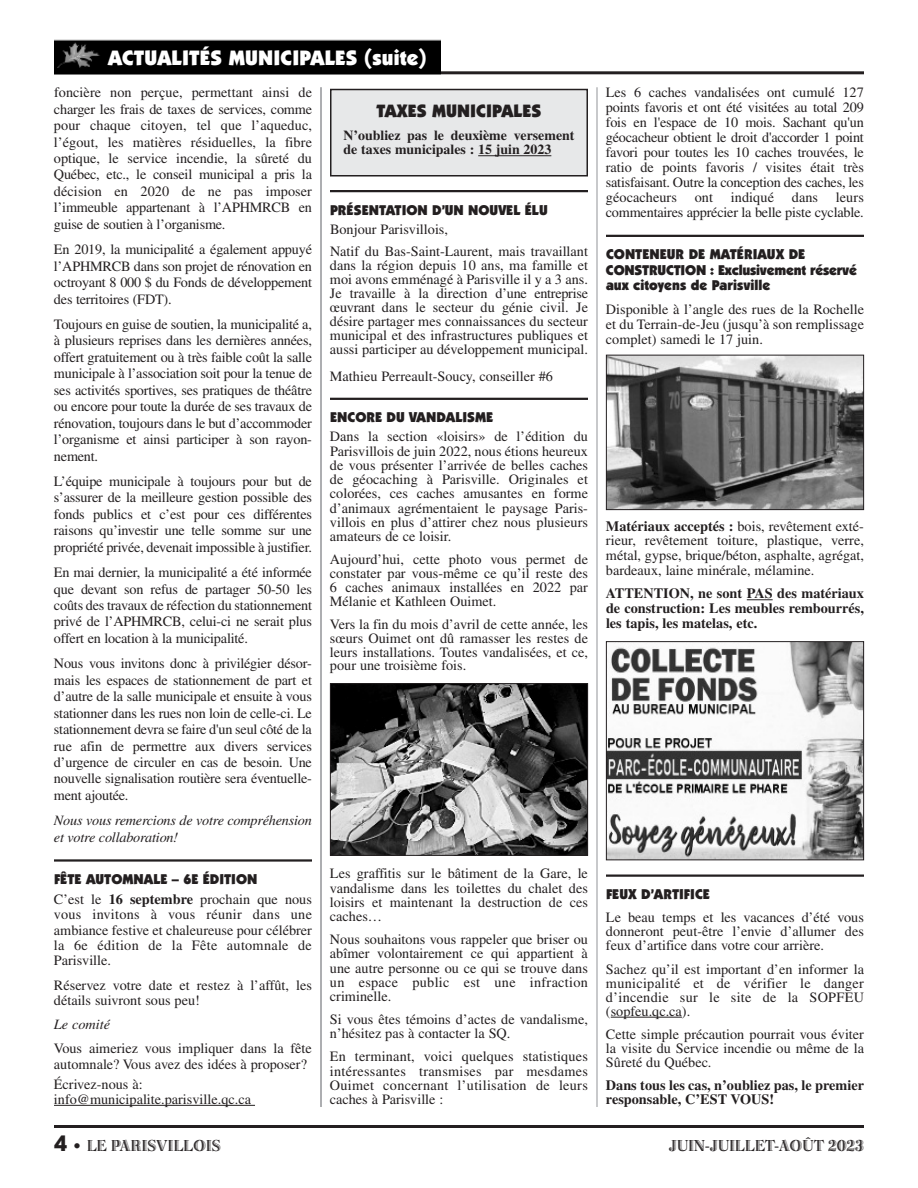
<style>
.page{position:relative;width:918px;height:1188px;background:#fff}
.page>*{position:absolute;margin:0;border:0;box-sizing:border-box;transform-origin:0 0}
.t1{font:900 21px "Itc Kabel";letter-spacing:.005em;color:#fff}
.t2{font:900 18px "Itc Kabel";color:#231f20}
.t3{font:16.5px "Bertie Plain";color:#231f20}
.t4{font:14.25px/16.5px "Times";color:#231f20;text-align:justify}
.t5{font:900 14.25px/15.3px "Itc Kabel";color:#231f20}
.t6{font:700 14.25px/14.7px "Times";color:#231f20;text-align:justify}
.t7{font:italic 14.25px/16.5px "Times";letter-spacing:-.015em;color:#231f20}
.t8{font:700 13.8px/14.2px "Times";color:#231f20}
.s1{font-weight:700}
.s2{font-family:"Avant Garde";font-weight:700;font-size:21px}
.s3{font-family:"Frutiger";font-weight:900;font-style:italic;font-size:15px}
</style>
<div class="page">
<hr style="left:54px;top:859px;width:258px;height:3px;background:#231f20">
<hr style="left:54px;top:1105px;width:201px;height:1px;background:#231f20">
<hr style="left:330px;top:190px;width:258px;height:2px;background:#231f20">
<hr style="left:330px;top:398px;width:258px;height:2px;background:#231f20">
<hr style="left:606px;top:235px;width:258px;height:2px;background:#231f20">
<svg style="left:747px;top:599px;width:26px;height:1px"></svg>
<hr style="left:606px;top:874px;width:258px;height:3px;background:#231f20">
<hr style="left:611px;top:1017px;width:71px;height:1px;background:#231f20">
<hr style="left:54px;top:1125px;width:810px;height:3px;background:#231f20">
<hr style="left:54px;top:71px;width:810px;height:3px;background:#231f20">
<img style="left:54px;top:39px;width:386px;height:36px">
<hr style="left:321px;top:87px;width:1px;height:1020px;background:#939598">
<hr style="left:597px;top:87px;width:1px;height:1020px;background:#939598">
<img style="left:332px;top:685px;width:254px;height:169px">
<div style="left:330px;top:683px;width:258px;height:173px;border:1px solid #231f20"></div>
<div style="left:331px;top:90px;width:256px;height:86px;background:#e7e8e9"></div>
<div style="left:330px;top:89px;width:258px;height:88px;border:2px solid #231f20"></div>
<hr style="left:478px;top:155px;width:73px;height:1px;background:#231f20">
<img style="left:608px;top:357px;width:254px;height:151px">
<div style="left:606px;top:355px;width:258px;height:155px;border:1px solid #231f20"></div>
<img style="left:608px;top:643px;width:254px;height:215px">
<div style="left:606px;top:641px;width:258px;height:219px;border:1px solid #231f20"></div>
<h1 class="t1" style="left:108px;top:50px;width:320px">ACTUALITÉS MUNICIPALES (suite)</h1>
<p class="t2" style="left:376px;top:104px;width:167px">TAXES MUNICIPALES</p>
<p class="t8" style="left:344px;top:130px;width:233px">N’oubliez pas le deuxième versement de taxes municipales : 15 juin 2023</p>
<p class="t4" style="left:54px;top:86px;width:260px">foncière non perçue, permettant ainsi de charger les frais de taxes de services, comme pour chaque citoyen, tel que l’aqueduc, l’égout, les matières résiduelles, la fibre optique, le service incendie, la sûreté du Québec, etc., le conseil municipal a pris la décision en 2020 de ne pas imposer l’immeuble appartenant à l’APHMRCB en guise de soutien à l’organisme.</p>
<p class="t4" style="left:54px;top:243px;width:260px">En 2019, la municipalité a également appuyé l’APHMRCB dans son projet de rénovation en octroyant 8 000 $ du Fonds de développement des territoires (FDT).</p>
<p class="t4" style="left:54px;top:317px;width:260px">Toujours en guise de soutien, la municipalité a, à plusieurs reprises dans les dernières années, offert gratuitement ou à très faible coût la salle municipale à l’association soit pour la tenue de ses activités sportives, ses pratiques de théâtre ou encore pour toute la durée de ses travaux de rénovation, toujours dans le but d’accommoder l’organisme et ainsi participer à son rayon&shy;nement.</p>
<p class="t4" style="left:54px;top:474px;width:260px">L’équipe municipale à toujours pour but de s’assurer de la meilleure gestion possible des fonds publics et c’est pour ces différentes raisons qu’investir une telle somme sur une propriété privée, devenait impossible à justifier.</p>
<p class="t4" style="left:54px;top:566px;width:260px">En mai dernier, la municipalité a été informée que devant son refus de partager 50-50 les coûts des travaux de réfection du stationnement privé de l’APHMRCB, celui-ci ne serait plus offert en location à la municipalité.</p>
<p class="t4" style="left:54px;top:657px;width:260px">Nous vous invitons donc à privilégier désor&shy;mais les espaces de stationnement de part et d’autre de la salle municipale et ensuite à vous stationner dans les rues non loin de celle-ci. Le stationnement devra se faire d'un seul côté de la rue afin de permettre aux divers services d’urgence de circuler en cas de besoin. Une nouvelle signalisation routière sera éventuelle&shy;ment ajoutée.</p>
<p class="t7" style="left:54px;top:814px;width:259px">Nous vous remercions de votre compréhension et votre collaboration!</p>
<p class="t5" style="left:54px;top:873px;width:205px">FÊTE AUTOMNALE – 6E ÉDITION</p>
<p class="t4" style="left:54px;top:893px;width:260px;line-height:15.3px">C’est le <span class="s1">16 septembre</span> prochain que nous vous invitons à vous réunir dans une ambiance festive et chaleureuse pour célébrer la 6e édition de la Fête automnale de Parisville.</p>
<p class="t4" style="left:54px;top:979px;width:259px;line-height:15.3px">Réservez votre date et restez à l’affût, les détails suivront sous peu!</p>
<p class="t7" style="left:54px;top:1018px;width:58px">Le comité</p>
<p class="t4" style="left:54px;top:1042px;width:260px;line-height:15.3px">Vous aimeriez vous impliquer dans la fête automnale? Vous avez des idées à proposer?</p>
<p class="t4" style="left:54px;top:1078px;width:199px;line-height:15.3px">Écrivez-nous à: info@municipalite.parisville.qc.ca</p>
<p class="t5" style="left:330px;top:203px;width:219px">PRÉSENTATION D’UN NOUVEL ÉLU</p>
<p class="t4" style="left:330px;top:219px;width:260px;line-height:23px">Bonjour Parisvillois,<br>Natif du Bas-Saint-Laurent, mais travaillant</p>
<p class="t4" style="left:330px;top:260px;width:260px;line-height:14px">dans la région depuis 10 ans, ma famille et moi avons emménagé à Parisville il y a 3 ans.<br>Je travaille à la direction d’une entreprise œuvrant dans le secteur du génie civil. Je désire partager mes connaissances du secteur municipal et des infrastructures publiques et aussi participer au développement municipal.</p>
<p class="t4" style="left:330px;top:370px;width:225px">Mathieu Perreault-Soucy, conseiller #6</p>
<p class="t5" style="left:330px;top:411px;width:165px">ENCORE DU VANDALISME</p>
<p class="t4" style="left:330px;top:431px;width:260px;line-height:14.2px">Dans la section «loisirs» de l’édition du Parisvillois de juin 2022, nous étions heureux de vous présenter l’arrivée de belles caches de géocaching à Parisville. Originales et colorées, ces caches amusantes en forme d’animaux agrémentaient le paysage Paris&shy;villois en plus d’attirer chez nous plusieurs amateurs de ce loisir.</p>
<p class="t4" style="left:330px;top:554px;width:260px;line-height:14px">Aujourd’hui, cette photo vous permet de constater par vous-même ce qu’il reste des 6 caches animaux installées en 2022 par Mélanie et Kathleen Ouimet.</p>
<p class="t4" style="left:330px;top:618px;width:260px;line-height:14px">Vers la fin du mois d’avril de cette année, les sœurs Ouimet ont dû ramasser les restes de leurs installations. Toutes vandalisées, et ce, pour une troisième fois.</p>
<p class="t4" style="left:330px;top:868px;width:260px;line-height:14.2px">Les graffitis sur le bâtiment de la Gare, le vandalisme dans les toilettes du chalet des loisirs et maintenant la destruction de ces caches…</p>
<p class="t4" style="left:330px;top:934px;width:260px;line-height:14.2px">Nous souhaitons vous rappeler que briser ou abîmer volontairement ce qui appartient à une autre personne ou ce qui se trouve dans un espace public est une infraction criminelle.</p>
<p class="t4" style="left:330px;top:1014px;width:259px;line-height:14.2px">Si vous êtes témoins d’actes de vandalisme, n’hésitez pas à contacter la SQ.</p>
<p class="t4" style="left:330px;top:1051px;width:260px;line-height:14.2px">En terminant, voici quelques statistiques intéressantes transmises par mesdames Ouimet concernant l’utilisation de leurs caches à Parisville :</p>
<p class="t4" style="left:606px;top:86px;width:260px;line-height:15px">Les 6 caches vandalisées ont cumulé 127 points favoris et ont été visitées au total 209 fois en l'espace de 10 mois. Sachant qu'un géocacheur obtient le droit d'accorder 1 point favori pour toutes les 10 caches trouvées, le ratio de points favoris / visites était très satisfaisant. Outre la conception des caches, les géocacheurs ont indiqué dans leurs commentaires apprécier la belle piste cyclable.</p>
<p class="t5" style="left:606px;top:248px;width:252px">CONTENEUR DE MATÉRIAUX DE<br>CONSTRUCTION : Exclusivement réservé aux citoyens de Parisville</p>
<p class="t4" style="left:606px;top:303px;width:260px;line-height:15px">Disponible à l’angle des rues de la Rochelle et du Terrain-de-Jeu (jusqu’à son remplissage complet) samedi le 17 juin.</p>
<p class="t4" style="left:606px;top:520px;width:260px;line-height:14.7px"><span class="s1">Matériaux acceptés :</span> bois, revêtement exté&shy;rieur, revêtement toiture, plastique, verre, métal, gypse, brique/béton, asphalte, agrégat, bardeaux, laine minérale, mélamine.</p>
<p class="t6" style="left:606px;top:588px;width:259px">ATTENTION, ne sont PAS des matériaux de construction: Les meubles rembourrés, les tapis, les matelas, etc.</p>
<p class="t5" style="left:606px;top:888px;width:106px">FEUX D’ARTIFICE</p>
<p class="t4" style="left:606px;top:912px;width:260px;line-height:14.1px">Le beau temps et les vacances d’été vous donneront peut-être l’envie d’allumer des feux d’artifice dans votre cour arrière.</p>
<p class="t4" style="left:606px;top:963px;width:260px;line-height:14.1px">Sachez qu’il est important d’en informer la municipalité et de vérifier le danger d’incendie sur le site de la SOPFEU (sopfeu.qc.ca).</p>
<p class="t4" style="left:606px;top:1028px;width:260px;line-height:14.1px">Cette simple précaution pourrait vous éviter la visite du Service incendie ou même de la Sûreté du Québec.</p>
<p class="t6" style="left:606px;top:1080px;width:260px;line-height:14.1px">Dans tous les cas, n’oubliez pas, le premier responsable, C’EST VOUS!</p>
<p class="t3" style="left:54px;top:1140px;width:168px"><span class="s2">4</span> <span class="s3">•</span> LE PARISVILLOIS</p>
<p class="t3" style="left:669px;top:1140px;width:196px">JUIN-JUILLET-AOÛT 2023</p>
</div>
